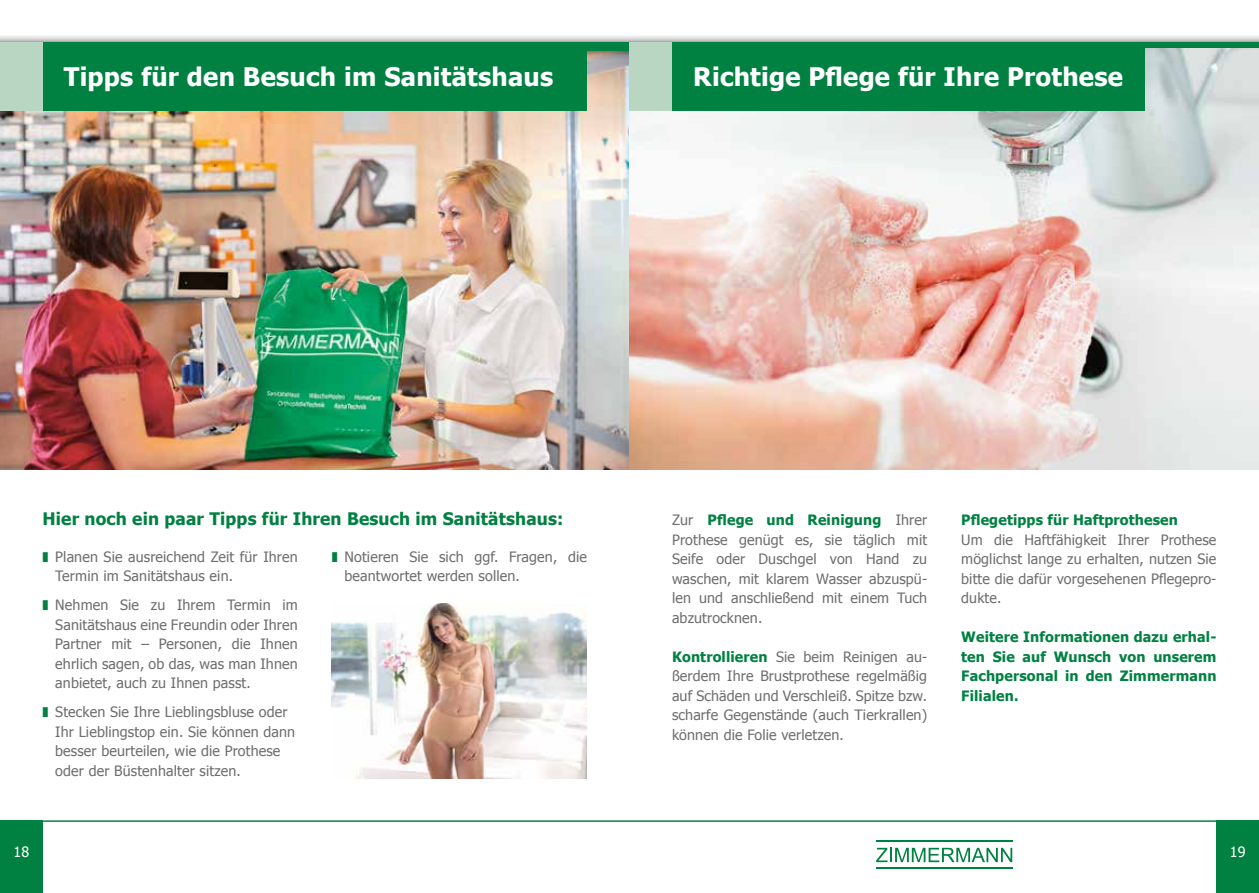
<style>
.page{position:relative;width:1259px;height:893px;background:#fff}
.page>*{position:absolute;margin:0;border:0;box-sizing:border-box;transform-origin:0 0}
.t1{font:700 25.5px "Tahoma";letter-spacing:.01em;color:#fff}
.t2{font:700 17.25px "Tahoma";letter-spacing:.01em;color:#008142}
.t3{font:14.25px/19.5px "Tahoma";letter-spacing:.01em;color:#6e6e6e}
.t4{font:700 14.25px/19.5px "Tahoma";letter-spacing:.01em;color:#008142;text-align:justify}
.t5{font:14.25px "Tahoma";color:#fff}
.s1{color:#008142}
.s2{font-weight:700;color:#008142}
</style>
<div class="page">
<img style="left:0;top:60px;width:1259px;height:409px">
<img style="left:332px;top:603px;width:255px;height:176px">
<div style="left:0;top:34px;width:1259px;height:26px;background:#000;opacity:.75"></div>
<svg style="left:587px;top:43px;width:672px;height:8px"></svg>
<hr style="left:0;top:821px;width:1259px;height:1px;background:#008142">
<svg style="left:876px;top:848px;width:136px;height:14px"></svg>
<hr style="left:876px;top:840px;width:136px;height:2px;background:#008142">
<hr style="left:876px;top:867px;width:136px;height:2px;background:#008142">
<div style="left:0;top:821px;width:43px;height:72px;background:#008142"></div>
<div style="left:1216px;top:821px;width:43px;height:72px;background:#008142"></div>
<div style="left:43px;top:43px;width:544px;height:68px;background:#008142"></div>
<div style="left:0;top:43px;width:43px;height:68px;background:#b8d6c1"></div>
<div style="left:672px;top:43px;width:472px;height:68px;background:#008142"></div>
<div style="left:629px;top:43px;width:43px;height:68px;background:#b8d6c1"></div>
<h1 class="t1" style="left:64px;top:59px;width:491px">Tipps für den Besuch im Sanitätshaus</h1>
<h1 class="t1" style="left:693px;top:59px;width:431px">Richtige Pflege für Ihre Prothese</h1>
<p class="t2" style="left:43px;top:507px;width:522px">Hier noch ein paar Tipps für Ihren Besuch im Sanitätshaus:</p>
<p class="t3" style="left:55px;top:546px;width:244px;text-indent:-13px"><span class="s1">❚</span> Planen Sie ausreichend Zeit für Ihren<br>Termin im Sanitätshaus ein.</p>
<p class="t3" style="left:55px;top:595px;width:244px;text-align:justify;text-indent:-13px"><span class="s1">❚</span> Nehmen Sie zu Ihrem Termin im Sanitätshaus eine Freundin oder Ihren Partner mit – Personen, die Ihnen ehrlich sagen, ob das, was man Ihnen anbietet, auch zu Ihnen passt.</p>
<p class="t3" style="left:55px;top:702px;width:241px;text-indent:-13px"><span class="s1">❚</span> Stecken Sie Ihre Lieblingsbluse oder Ihr Lieblingstop ein. Sie können dann besser beurteilen, wie die Prothese oder der Büstenhalter sitzen.</p>
<p class="t3" style="left:344px;top:546px;width:244px;text-indent:-13px"><span class="s1">❚</span> Notieren Sie sich ggf. Fragen, die beantwortet werden sollen.</p>
<p class="t3" style="left:672px;top:509px;width:257px;text-align:justify">Zur <span class="s2">Pflege und Reinigung</span> Ihrer Prothese genügt es, sie täglich mit Seife oder Duschgel von Hand zu waschen, mit klarem Wasser abzuspü&shy;len und anschließend mit einem Tuch abzutrocknen.</p>
<p class="t3" style="left:672px;top:646px;width:257px"><span class="s2">Kontrollieren</span> Sie beim Reinigen au&shy;ßerdem Ihre Brustprothese regelmäßig auf Schäden und Verschleiß. Spitze bzw. scharfe Gegenstände (auch Tierkrallen) können die Folie verletzen.</p>
<p class="t4" style="left:961px;top:509px;width:218px">Pflegetipps für Haftprothesen</p>
<p class="t3" style="left:961px;top:529px;width:257px;text-align:justify">Um die Haftfähigkeit Ihrer Prothese möglichst lange zu erhalten, nutzen Sie bitte die dafür vorgesehenen Pflegepro&shy;dukte.</p>
<p class="t4" style="left:961px;top:626px;width:257px">Weitere Informationen dazu erhal&shy;ten Sie auf Wunsch von unserem Fachpersonal in den Zimmermann Filialen.</p>
<p class="t5" style="left:13px;top:842px;width:17px">18</p>
<p class="t5" style="left:1229px;top:842px;width:17px">19</p>
</div>
